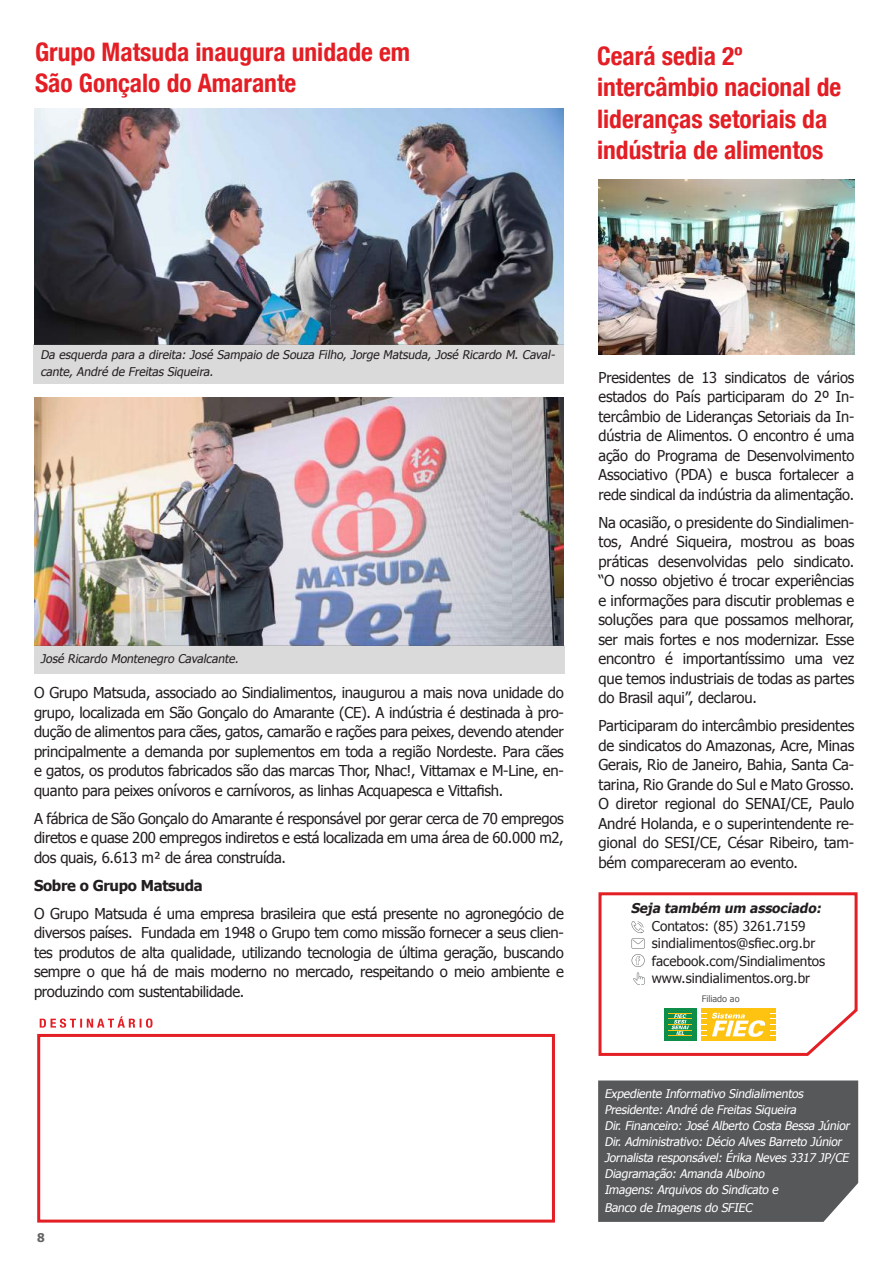
<style>
.page{position:relative;width:893px;height:1263px;background:#fff}
.page>*{position:absolute;margin:0;border:0;box-sizing:border-box;transform-origin:0 0}
.t1{font:700 condensed 25.5px/31.5px "Helvetica Neue";color:#e31e24}
.t2{font:15px/19.5px "Tahoma";letter-spacing:-.02em;color:#231f20;text-align:justify}
.t3{font:700 15px "Tahoma";letter-spacing:-.02em;color:#231f20}
.t4{font:13.5px/17.5px "Tahoma";color:#231f20}
.t5{font:italic 700 13.5px "Tahoma";color:#231f20}
.t6{font:italic 12px/16px "Tahoma";color:#fff}
.t7{font:italic 12px/16.5px "Tahoma";color:#231f20}
.t8{font:700 12px "Tahoma";color:#646464}
.t9{font:9px "Tahoma";color:#57585a}
</style>
<div class="page">
<div style="left:598px;top:1080px;width:260px;height:142px;background:#57585a"></div>
<div style="left:37px;top:1034px;width:518px;height:188px;border:3px solid #e31e24"></div>
<svg style="left:598px;top:892px;width:260px;height:164px"></svg>
<svg style="left:40px;top:1016px;width:112px;height:12px"></svg>
<img style="left:34px;top:398px;width:530px;height:247px">
<img style="left:34px;top:108px;width:530px;height:236px">
<img style="left:598px;top:180px;width:256px;height:175px">
<div style="left:34px;top:344px;width:530px;height:40px;background:#dadada"></div>
<div style="left:34px;top:645px;width:530px;height:29px;background:#dadada"></div>
<h1 class="t1" style="left:35px;top:35px;width:377px">Grupo Matsuda inaugura unidade em<br>São Gonçalo do Amarante</h1>
<h1 class="t1" style="left:597px;top:40px;width:246px">Ceará sedia 2º intercâmbio nacional de lideranças setoriais da indústria de alimentos</h1>
<p class="t7" style="left:40px;top:346px;width:518px">Da esquerda para a direita: José Sampaio de Souza Filho, Jorge Matsuda, José Ricardo M. Caval&shy;cante, André de Freitas Siqueira.</p>
<p class="t7" style="left:41px;top:650px;width:202px">José Ricardo Montenegro Cavalcante.</p>
<p class="t2" style="left:34px;top:682px;width:531px">O Grupo Matsuda, associado ao Sindialimentos, inaugurou a mais nova unidade do grupo, localizada em São Gonçalo do Amarante (CE). A indústria é destinada à pro&shy;dução de alimentos para cães, gatos, camarão e rações para peixes, devendo atender principalmente a demanda por suplementos em toda a região Nordeste. Para cães e gatos, os produtos fabricados são das marcas Thor, Nhac!, Vittamax e M-Line, en&shy;quanto para peixes onívoros e carnívoros, as linhas Acquapesca e Vittafish.</p>
<p class="t2" style="left:34px;top:808px;width:531px">A fábrica de São Gonçalo do Amarante é responsável por gerar cerca de 70 empregos diretos e quase 200 empregos indiretos e está localizada em uma área de 60.000 m2, dos quais, 6.613 m² de área construída.</p>
<p class="t3" style="left:34px;top:875px;width:170px">Sobre o Grupo Matsuda</p>
<p class="t2" style="left:34px;top:903px;width:531px">O Grupo Matsuda é uma empresa brasileira que está presente no agronegócio de diversos países. Fundada em 1948 o Grupo tem como missão fornecer a seus clien&shy;tes produtos de alta qualidade, utilizando tecnologia de última geração, buscando sempre o que há de mais moderno no mercado, respeitando o meio ambiente e produzindo com sustentabilidade.</p>
<p class="t2" style="left:598px;top:367px;width:257px">Presidentes de 13 sindicatos de vários estados do País participaram do 2º In&shy;tercâmbio de Lideranças Setoriais da In&shy;dústria de Alimentos. O encontro é uma ação do Programa de Desenvolvimento Associativo (PDA) e busca fortalecer a rede sindical da indústria da alimentação.</p>
<p class="t2" style="left:598px;top:512px;width:257px">Na ocasião, o presidente do Sindialimen&shy;tos, André Siqueira, mostrou as boas práticas desenvolvidas pelo sindicato. “O nosso objetivo é trocar experiências e informações para discutir problemas e soluções para que possamos melhorar, ser mais fortes e nos modernizar. Esse encontro é importantíssimo uma vez que temos industriais de todas as partes do Brasil aqui”, declarou.</p>
<p class="t2" style="left:598px;top:715px;width:257px">Participaram do intercâmbio presidentes de sindicatos do Amazonas, Acre, Minas Gerais, Rio de Janeiro, Bahia, Santa Ca&shy;tarina, Rio Grande do Sul e Mato Grosso.<br>O diretor regional do SENAI/CE, Paulo André Holanda, e o superintendente re&shy;gional do SESI/CE, César Ribeiro, tam&shy;bém compareceram ao evento.</p>
<p class="t5" style="left:631px;top:899px;width:195px">Seja também um associado:</p>
<p class="t4" style="left:652px;top:916px;width:175px">Contatos: (85) 3261.7159 sindialimentos@sfiec.org.br facebook.com/Sindialimentos www.sindialimentos.org.br</p>
<p class="t9" style="left:702px;top:993px;width:39px">Filiado ao</p>
<p class="t8" style="left:37px;top:1229px;width:9px">8</p>
<p class="t6" style="left:604px;top:1085px;width:249px">Expediente Informativo Sindialimentos Presidente: André de Freitas Siqueira<br>Dir. Financeiro: José Alberto Costa Bessa Júnior Dir. Administrativo: Décio Alves Barreto Júnior Jornalista responsável: Érika Neves 3317 JP/CE Diagramação: Amanda Alboino<br>Imagens: Arquivos do Sindicato e</p>
<p class="t6" style="left:604px;top:1199px;width:152px">Banco de Imagens do SFIEC</p>
</div>
